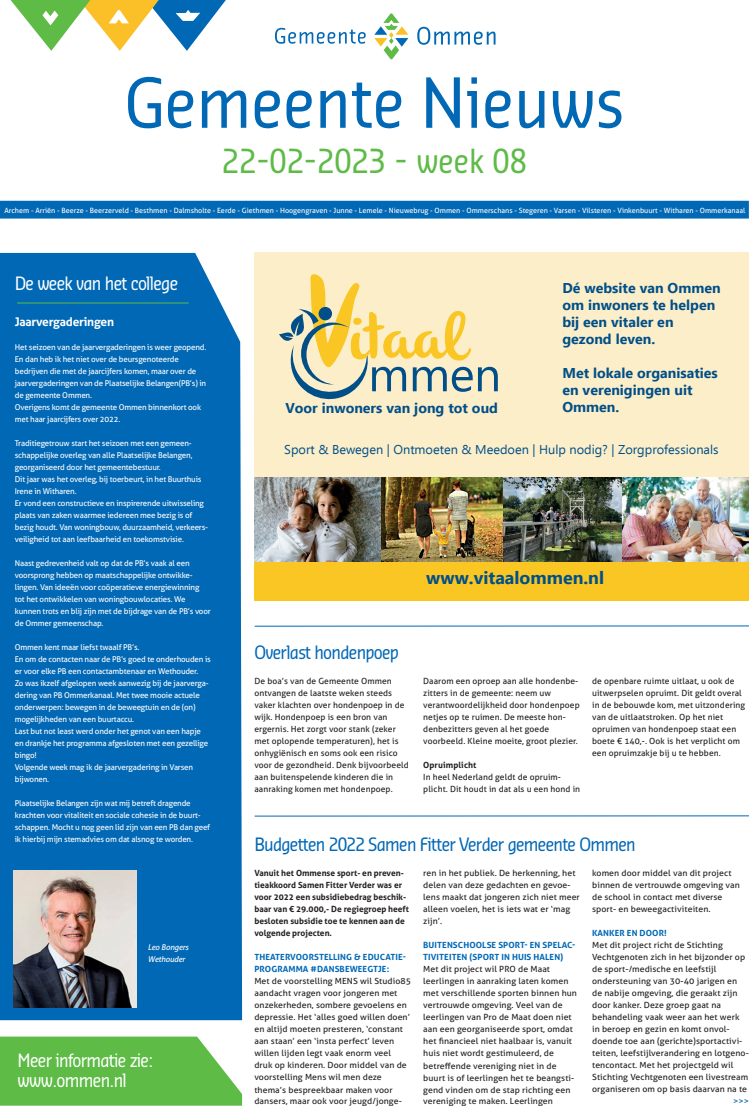
<style>
.page{position:relative;width:749px;height:1106px;background:#fff}
.page>*{position:absolute;margin:0;border:0;box-sizing:border-box;transform-origin:0 0}
.t1{font:67.2px "Sansa Con Std";color:#0168b5}
.t2{font:32.4px "Sansa Con Std";color:#5dbb46}
.t3{font:18px "Sansa Con Std";letter-spacing:-.04em;color:#0168b5}
.t4{font:18px/20.2px "Sansa Con Std";letter-spacing:-.04em;color:#fff}
.t5{font:700 17.8px "Ebrima";color:#014f88}
.t6{font:700 14.2px/17px "Ebrima";color:#014f88}
.t7{font:12.8px "Ebrima";color:#014f88}
.t8{font:700 12px "Aller";letter-spacing:-.02em;color:#fff}
.t9{font:8.5px/12px "Aller";letter-spacing:.01em;color:#231f20}
.t10{font:700 8.5px/12px "Aller";color:#231f20}
.t11{font:700 8.5px/12px "Aller";letter-spacing:.01em;color:#0168b5}
.t12{font:8.5px "Aller";color:#0168b5}
.t13{font:8px/12px "Aller";letter-spacing:-.02em;color:#fff}
.t14{font:italic 8px/12px "Aller";letter-spacing:-.02em;color:#fff}
.t15{font:7.2px "Aller";color:#fff}
</style>
<div class="page">
<svg style="left:166px;top:218px;width:25px;height:1px"></svg>
<svg style="left:275px;top:28px;width:90px;height:16px"></svg>
<svg style="left:417px;top:27px;width:78px;height:18px"></svg>
<svg style="left:374px;top:13px;width:34px;height:46px"></svg>
<svg style="left:11px;top:0;width:215px;height:51px"></svg>
<div style="left:0;top:201px;width:748px;height:17px;background:#0168b5"></div>
<div style="left:0;top:253px;width:242px;height:767px;background:#0168b5"></div>
<hr style="left:17px;top:303px;width:171px;height:1px;background:#5dbb46">
<img style="left:14px;top:870px;width:122px;height:137px">
<svg style="left:0;top:1036px;width:242px;height:69px;background:#6ac055"></svg>
<div style="left:254px;top:252px;width:494px;height:349px;background:#fceec9"></div>
<img style="left:254px;top:477px;width:249px;height:86px">
<img style="left:503px;top:477px;width:245px;height:86px">
<div style="left:254px;top:563px;width:494px;height:38px;background:#f9c624"></div>
<svg style="left:279px;top:274px;width:218px;height:126px"></svg>
<hr style="left:254px;top:625px;width:494px;height:1px;background:#0168b5">
<hr style="left:254px;top:815px;width:494px;height:1px;background:#0168b5">
<h1 class="t1" style="left:125px;top:77px;width:500px">Gemeente Nieuws</h1>
<h2 class="t2" style="left:222px;top:148px;width:306px">22-02-2023 - week 08</h2>
<p class="t15" style="left:5px;top:207px;width:742px">Archem - Arriën - Beerze - Beerzerveld - Besthmen - Dalmsholte - Eerde - Giethmen - Hoogengraven - Junne - Lemele - Nieuwebrug - Ommen - Ommerschans - Stegeren - Varsen - Vilsteren - Vinkenbuurt - Witharen - Ommerkanaal</p>
<h3 class="t4" style="left:15px;top:275px;width:165px">De week van het college</h3>
<h3 class="t8" style="left:15px;top:315px;width:101px">Jaarvergaderingen</h3>
<p class="t13" style="left:15px;top:342px;width:193px">Het seizoen van de jaarvergaderingen is weer geopend.<br>En dan heb ik het niet over de beursgenoteerde bedrijven die met de jaarcijfers komen, maar over de jaarvergaderingen van de Plaatselijke Belangen(PB’s) in de gemeente Ommen.<br>Overigens komt de gemeente Ommen binnenkort ook met haar jaarcijfers over 2022.</p>
<p class="t13" style="left:15px;top:438px;width:195px">Traditiegetrouw start het seizoen met een gemeen&shy;schappelijke overleg van alle Plaatselijke Belangen, georganiseerd door het gemeentebestuur.<br>Dit jaar was het overleg, bij toerbeurt, in het Buurthuis Irene in Witharen.<br>Er vond een constructieve en inspirerende uitwisseling plaats van zaken waarmee iedereen mee bezig is of bezig houdt. Van woningbouw, duurzaamheid, verkeers&shy;veiligheid tot aan leefbaarheid en toekomstvisie.</p>
<p class="t13" style="left:15px;top:558px;width:197px">Naast gedrevenheid valt op dat de PB’s vaak al een voorsprong hebben op maatschappelijke ontwikke&shy;lingen. Van ideeën voor coöperatieve energiewinning tot het ontwikkelen van woningbouwlocaties. We kunnen trots en blij zijn met de bijdrage van de PB’s voor de Ommer gemeenschap.</p>
<p class="t13" style="left:15px;top:642px;width:197px">Ommen kent maar liefst twaalf PB’s.<br>En om de contacten naar de PB’s goed te onderhouden is er voor elke PB een contactambtenaar en Wethouder.<br>Zo was ikzelf afgelopen week aanwezig bij de jaarverga&shy;dering van PB Ommerkanaal. Met twee mooie actuele onderwerpen: bewegen in de beweegtuin en de (on) mogelijkheden van een buurtaccu.<br>Last but not least werd onder het genot van een hapje en drankje het programma afgesloten met een gezellige bingo!<br>Volgende week mag ik de jaarvergadering in Varsen bijwonen.</p>
<p class="t13" style="left:15px;top:798px;width:197px">Plaatselijke Belangen zijn wat mij betreft dragende krachten voor vitaliteit en sociale cohesie in de buurt&shy;schappen. Mocht u nog geen lid zijn van een PB dan geef ik hierbij mijn stemadvies om dat alsnog te worden.</p>
<p class="t14" style="left:148px;top:942px;width:43px">Leo Bongers<br>Wethouder</p>
<h3 class="t4" style="left:18px;top:1051px;width:137px">Meer informatie zie: www.ommen.nl</h3>
<h3 class="t6" style="left:285px;top:400px;width:214px">Voor inwoners van jong tot oud</h3>
<h3 class="t6" style="left:562px;top:281px;width:160px">Dé website van Ommen om inwoners te helpen bij een vitaler en gezond leven.</h3>
<h3 class="t6" style="left:562px;top:366px;width:157px">Met lokale organisaties en verenigingen uit<br>Ommen.</h3>
<h3 class="t7" style="left:284px;top:444px;width:435px">Sport &amp; Bewegen | Ontmoeten &amp; Meedoen | Hulp nodig? | Zorgprofessionals</h3>
<h3 class="t3" style="left:254px;top:645px;width:146px">Overlast hondenpoep</h3>
<h3 class="t5" style="left:426px;top:571px;width:179px">www.vitaalommen.nl</h3>
<p class="t9" style="left:254px;top:676px;width:156px">De boa’s van de Gemeente Ommen ontvangen de laatste weken steeds vaker klachten over hondenpoep in de wijk. Hondenpoep is een bron van ergernis. Het zorgt voor stank (zeker met oplopende temperaturen), het is onhygiënisch en soms ook een risico voor de gezondheid. Denk bijvoorbeeld aan buitenspelende kinderen die in aanraking komen met hondenpoep.</p>
<p class="t9" style="left:423px;top:676px;width:158px">Daarom een oproep aan alle hondenbe&shy;zitters in de gemeente: neem uw verantwoordelijkheid door hondenpoep netjes op te ruimen. De meeste hon&shy;denbezitters geven al het goede voorbeeld. Kleine moeite, groot plezier.</p>
<p class="t10" style="left:423px;top:759px;width:55px">Opruimplicht</p>
<p class="t9" style="left:423px;top:772px;width:158px">In heel Nederland geldt de opruim&shy;plicht. Dit houdt in dat als u een hond in</p>
<p class="t9" style="left:592px;top:676px;width:155px">de openbare ruimte uitlaat, u ook de uitwerpselen opruimt. Dit geldt overal in de bebouwde kom, met uitzondering van de uitlaatstroken. Op het niet opruimen van hondenpoep staat een boete € 140,-. Ook is het verplicht om een opruimzakje bij u te hebben.</p>
<h3 class="t3" style="left:254px;top:837px;width:383px">Budgetten 2022 Samen Fitter Verder gemeente Ommen</h3>
<p class="t10" style="left:254px;top:867px;width:156px">Vanuit het Ommense sport- en preven&shy;tieakkoord Samen Fitter Verder was er voor 2022 een subsidiebedrag beschik&shy;baar van € 29.000,- De regiegroep heeft besloten subsidie toe te kennen aan de volgende projecten.</p>
<p class="t11" style="left:254px;top:951px;width:153px">THEATERVOORSTELLING &amp; EDUCATIE-<br>PROGRAMMA #DANSBEWEEGTJE:</p>
<p class="t9" style="left:254px;top:976px;width:158px">Met de voorstelling MENS wil Studio85 aandacht vragen voor jongeren met onzekerheden, sombere gevoelens en depressie. Het ‘alles goed willen doen’ en altijd moeten presteren, ‘constant aan staan’ een ‘insta perfect’ leven willen lijden legt vaak enorm veel druk op kinderen. Door middel van de voorstelling Mens wil men deze thema’s bespreekbaar maken voor dansers, maar ook voor jeugd/jonge-</p>
<p class="t9" style="left:423px;top:868px;width:158px">ren in het publiek. De herkenning, het delen van deze gedachten en gevoe&shy;lens maakt dat jongeren zich niet meer alleen voelen, het is iets wat er ‘mag zijn’.</p>
<p class="t11" style="left:423px;top:939px;width:154px">BUITENSCHOOLSE SPORT- EN SPELAC-<br>TIVITEITEN (SPORT IN HUIS HALEN)</p>
<p class="t9" style="left:423px;top:964px;width:155px">Met dit project wil PRO de Maat leerlingen in aanraking laten komen met verschillende sporten binnen hun vertrouwde omgeving. Veel van de leerlingen van Pro de Maat doen niet aan een georganiseerde sport, omdat het financieel niet haalbaar is, vanuit huis niet wordt gestimuleerd, de betreffende vereniging niet in de buurt is of leerlingen het te beangsti&shy;gend vinden om de stap richting een vereniging te maken. Leerlingen</p>
<p class="t9" style="left:592px;top:868px;width:149px">komen door middel van dit project binnen de vertrouwde omgeving van de school in contact met diverse sport- en beweegactiviteiten.</p>
<p class="t11" style="left:592px;top:927px;width:76px">KANKER EN DOOR!</p>
<p class="t9" style="left:592px;top:940px;width:158px">Met dit project richt de Stichting Vechtgenoten zich in het bijzonder op de sport-/medische en leefstijl ondersteuning van 30-40 jarigen en de nabije omgeving, die geraakt zijn door kanker. Deze groep gaat na behandeling vaak weer aan het werk in beroep en gezin en komt onvol&shy;doende toe aan (gerichte)sportactivi&shy;teiten, leefstijlverandering en lotgeno&shy;tencontact. Met het projectgeld wil Stichting Vechtgenoten een livestream organiseren om op basis daarvan na te</p>
<p class="t12" style="left:732px;top:1097px;width:17px">&gt;&gt;&gt;</p>
</div>
